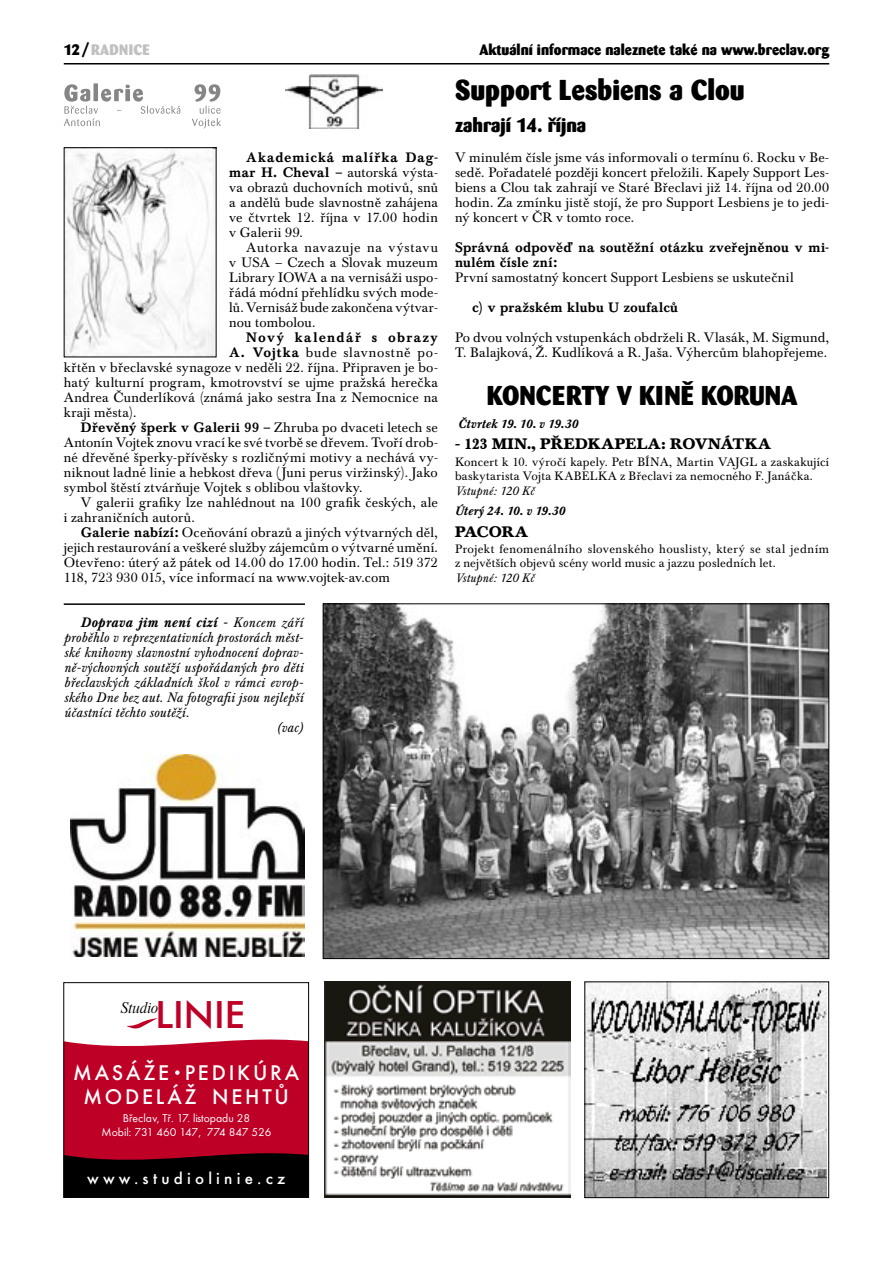
<style>
.page{position:relative;width:893px;height:1263px;background:#fff}
.page>*{position:absolute;margin:0;border:0;box-sizing:border-box;transform-origin:0 0}
.t1{font:37.65px "Futura Md AT";color:#be0027}
.t2{font:800 28.5px "Barmeno CE";color:#000}
.t3{font:800 27px "Barmeno CE";color:#000}
.t4{font:500 22.05px/23.7px "Futura TEE";letter-spacing:.125em;color:#fff;text-align:center}
.t5{font:800 19.5px "Barmeno CE";color:#000}
.t6{font:500 17.1px "Futura TEE";letter-spacing:.245em;color:#fff}
.t7{font:800 15px "Barmeno";color:#000}
.t8{font:700 15px "Baskerville BECE";letter-spacing:.025em;color:#000}
.t9{font:800 15px "Barmeno";letter-spacing:.02em;color:#c0c0c0}
.t10{font:14.7px "Dutch 801 It Hd AT";color:#000}
.t11{font:13.5px/15px "Baskerville BECE";letter-spacing:.015em;color:#000;text-align:justify}
.t12{font:italic 13.5px "Baskerville BECE";letter-spacing:.015em;color:#000}
.t13{font:500 13.5px/15px "Baskerville BECE";letter-spacing:.025em;color:#000}
.t14{font:italic 500 13.5px "Baskerville BECE";letter-spacing:.035em;color:#000}
.t15{font:13.5px "Baskerville BECE";letter-spacing:.055em;color:#000}
.t16{font:500 13.5px "Baskerville BECE";letter-spacing:.11em;color:#000}
.t17{font:12px/14.4px "Baskerville BECE";letter-spacing:.025em;color:#000}
.t18{font:italic 500 12px "Baskerville BECE";letter-spacing:.03em;color:#000}
.t19{font:italic 12px "Baskerville BECE";letter-spacing:.02em;color:#000}
.t20{font:11.85px/14px "Futura TEE";color:#fff;text-align:center}
.s1{color:#000}
.s2{font-weight:500}
.s3{font-weight:400}
</style>
<div class="page">
<hr style="left:64px;top:63px;width:765px;height:2px;background:#000">
<img style="left:325px;top:605px;width:502px;height:352px">
<img style="left:71px;top:754px;width:234px;height:203px">
<img style="left:286px;top:75px;width:97px;height:54px">
<svg style="left:64px;top:83px;width:157px;height:45px"></svg>
<img style="left:66px;top:149px;width:148px;height:206px">
<svg style="left:66px;top:1018px;width:241px;height:177px;background:#9d233c"></svg>
<div style="left:64px;top:982px;width:245px;height:215px;border:1px solid #000"></div>
<img style="left:586px;top:983px;width:241px;height:213px">
<div style="left:584px;top:981px;width:245px;height:217px;border:1px solid #000"></div>
<img style="left:324px;top:981px;width:246px;height:216px">
<hr style="left:64px;top:603px;width:241px;height:2px;background:#000">
<p class="t9" style="left:64px;top:41px;width:87px"><span class="s1">12 /</span> RADNICE</p>
<p class="t7" style="left:479px;top:41px;width:351px">Aktuální informace naleznete také na www.breclav.org</p>
<p class="t11" style="left:229px;top:151px;width:210px;text-indent:17px"><span class="s2">Akademická malířka Dag&shy;mar H. Cheval –</span> autorská výsta&shy;va obrazů duchovních motivů, snů a andělů bude slavnostně zahájena ve čtvrtek 12. října v 17.00 hodin v Galerii 99.</p>
<p class="t11" style="left:229px;top:241px;width:210px;text-indent:17px">Autorka navazuje na výstavu v USA – Czech a Slovak muzeum Library IOWA a na vernisáži uspo&shy;řádá módní přehlídku svých mode&shy;lů. Vernisáž bude zakončena výtvar&shy;nou tombolou.</p>
<p class="t16" style="left:246px;top:330px;width:193px">Nový kalendář s obrazy</p>
<p class="t15" style="left:229px;top:345px;width:210px"><span class="s2">A. Vojtka</span> bude slavnostně po-</p>
<p class="t11" style="left:64px;top:361px;width:376px">křtěn v břeclavské synagoze v neděli 22. října. Připraven je bo-</p>
<p class="t11" style="left:64px;top:376px;width:376px">hatý kulturní program, kmotrovství se ujme pražská herečka</p>
<p class="t11" style="left:64px;top:391px;width:376px">Andrea Čunderlíková (známá jako sestra Ina z Nemocnice na</p>
<p class="t11" style="left:64px;top:406px;width:74px">kraji města).</p>
<p class="t13" style="left:81px;top:421px;width:359px">Dřevěný šperk v Galerii 99 – <span class="s3">Zhruba po dvaceti letech se</span></p>
<p class="t11" style="left:64px;top:436px;width:376px">Antonín Vojtek znovu vrací ke své tvorbě se dřevem. Tvoří drob-</p>
<p class="t11" style="left:64px;top:451px;width:376px">né dřevěné šperky-přívěsky s rozličnými motivy a nechává vy-</p>
<p class="t11" style="left:64px;top:466px;width:376px">niknout ladné linie a hebkost dřeva ( Juni perus viržinský). Jako</p>
<p class="t11" style="left:64px;top:481px;width:300px">symbol štěstí ztvárňuje Vojtek s oblibou vlaštovky.</p>
<p class="t11" style="left:81px;top:496px;width:359px">V galerii grafiky lze nahlédnout na 100 grafik českých, ale</p>
<p class="t11" style="left:64px;top:511px;width:133px">i zahraničních autorů.</p>
<p class="t11" style="left:81px;top:526px;width:359px"><span class="s2">Galerie nabízí:</span> Oceňování obrazů a jiných výtvarných děl,</p>
<p class="t11" style="left:64px;top:541px;width:376px">jejich restaurování a veškeré služby zájemcům o výtvarné umění.</p>
<p class="t11" style="left:64px;top:556px;width:376px">Otevřeno: úterý až pátek od 14.00 do 17.00 hodin. Tel.: 519 372</p>
<p class="t11" style="left:64px;top:571px;width:328px">118, 723 930 015, více informací na www.vojtek-av.com</p>
<p class="t14" style="left:81px;top:615px;width:224px">Doprava jim není cizí - <span class="s3">Koncem září</span></p>
<p class="t12" style="left:64px;top:630px;width:241px">proběhlo v reprezentativních prostorách měst-</p>
<p class="t12" style="left:64px;top:645px;width:241px">ské knihovny slavnostní vyhodnocení doprav-</p>
<p class="t12" style="left:64px;top:660px;width:241px">ně-výchovných soutěží uspořádaných pro děti</p>
<p class="t12" style="left:64px;top:675px;width:241px">břeclavských základních škol v rámci evrop-</p>
<p class="t12" style="left:64px;top:690px;width:241px">ského Dne bez aut. Na fotografii jsou nejlepší</p>
<p class="t12" style="left:64px;top:705px;width:127px">účastníci těchto soutěží.</p>
<p class="t12" style="left:276px;top:720px;width:28px">(vac)</p>
<h2 class="t2" style="left:455px;top:74px;width:291px">Support Lesbiens a Clou</h2>
<h3 class="t5" style="left:455px;top:114px;width:133px">zahrají 14. října</h3>
<p class="t11" style="left:455px;top:151px;width:376px">V minulém čísle jsme vás informovali o termínu 6. Rocku v Be&shy;sedě. Pořadatelé později koncert přeložili. Kapely Support Les&shy;biens a Clou tak zahrají ve Staré Břeclavi již 14. října od 20.00 hodin. Za zmínku jistě stojí, že pro Support Lesbiens je to jedi&shy;ný koncert v ČR v tomto roce.</p>
<p class="t13" style="left:455px;top:241px;width:376px">Správná odpověď na soutěžní otázku zveřejněnou v mi&shy;nulém čísle zní:</p>
<p class="t11" style="left:455px;top:271px;width:340px">První samostatný koncert Support Lesbiens se uskutečnil</p>
<p class="t13" style="left:472px;top:301px;width:208px">c) v pražském klubu U zoufalců</p>
<p class="t11" style="left:455px;top:331px;width:376px">Po dvou volných vstupenkách obdrželi R. Vlasák, M. Sigmund,<br>T. Balajková, Ž. Kudlíková a R. Jaša. Výhercům blahopřejeme.</p>
<h3 class="t3" style="left:487px;top:380px;width:312px">KONCERTY V KINĚ KORUNA</h3>
<p class="t18" style="left:458px;top:417px;width:121px">Čtvrtek 19. 10. v 19.30</p>
<p class="t8" style="left:455px;top:435px;width:317px">- 123 MIN., PŘEDKAPELA: ROVNÁTKA</p>
<p class="t17" style="left:455px;top:455px;width:376px">Koncert k 10. výročí kapely. Petr BÍNA, Martin VAJGL a zaskakující baskytarista Vojta KABELKA z Břeclavi za nemocného F. Janáčka.</p>
<p class="t19" style="left:455px;top:483px;width:80px">Vstupné: 120 Kč</p>
<p class="t18" style="left:455px;top:504px;width:111px">Úterý 24. 10. v 19.30</p>
<p class="t8" style="left:455px;top:522px;width:74px">PACORA</p>
<p class="t17" style="left:455px;top:542px;width:376px">Projekt fenomenálního slovenského houslisty, který se stal jedním z největších objevů scény world music a jazzu posledních let.</p>
<p class="t19" style="left:455px;top:571px;width:80px">Vstupné: 120 Kč</p>
<h1 class="t1" style="left:155px;top:990px;width:91px">LINIE</h1>
<p class="t10" style="left:121px;top:998px;width:39px">Studio</p>
<h3 class="t4" style="left:73px;top:1061px;width:228px">MASÁŽE PEDIKÚRA<br>MODELÁŽ NEHTŮ</h3>
<p class="t20" style="left:102px;top:1111px;width:171px">Břeclav, Tř. 17. listopadu 28<br>Mobil: 731 460 147, 774 847 526</p>
<p class="t6" style="left:87px;top:1168px;width:200px">www.studiolinie.cz</p>
</div>
